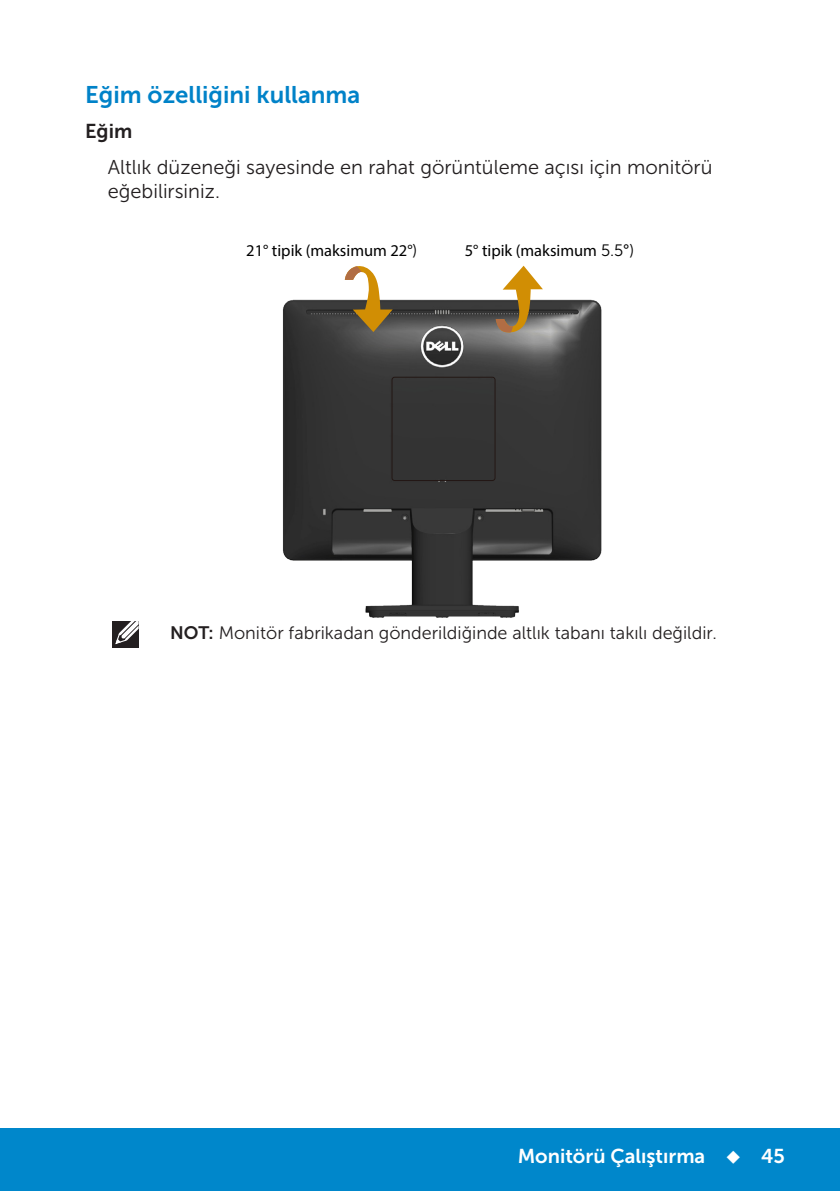
<style>
.page{position:relative;width:840px;height:1191px;background:#fff}
.page>*{position:absolute;margin:0;border:0;box-sizing:border-box;transform-origin:0 0}
.Head2{font:24px "Museo Sans For Dell 700";color:#0082c8}
.Paragraph{font:20px/24px "Museo Sans For Dell 300";color:#231f20}
.t1{font:20px "Museo Sans For Dell 700";color:#fff}
.Callout_Head{font:20px "Museo Sans For Dell 700";color:#231f20}
.Note_indent{font:18px "Museo Sans For Dell 300";color:#231f20}
.t2{font:16.4px "Museo For Dell 700";color:#000}
.s1{font-family:"Museo Sans For Dell 300"}
.s2{font-family:"Museo Sans For Dell 700"}
</style>
<div class="page">
<div style="left:0;top:1128px;width:839px;height:63px;background:#0087cb"></div>
<img style="left:282px;top:299px;width:320px;height:318px">
<svg style="left:495px;top:266px;width:47px;height:67px"></svg>
<svg style="left:344px;top:266px;width:48px;height:66px"></svg>
<div style="left:392px;top:377px;width:103px;height:103px;border:1px solid #231714;border-radius:3px"></div>
<div style="left:112px;top:621px;width:26px;height:27px;background:#231f20"></div>
<svg style="left:115px;top:621px;width:24px;height:24px"></svg>
<p class="Head2" style="left:85px;top:81px;width:276px">Eğim özelliğini kullanma</p>
<p class="Callout_Head" style="left:85px;top:120px;width:49px">Eğim</p>
<p class="Paragraph" style="left:108px;top:155px;width:605px">Altlık düzeneği sayesinde en rahat görüntüleme açısı için monitörü eğebilirsiniz.</p>
<p class="t2" style="left:246px;top:240px;width:172px">21° tipik (maksimum 22°<span class="s1">)</span></p>
<p class="t2" style="left:464px;top:240px;width:171px">5° tipik (maksimum <span class="s1">5.5°)</span></p>
<p class="Note_indent" style="left:170px;top:623px;width:547px"><span class="s2">NOT:</span> Monitör fabrikadan gönderildiğinde altlık tabanı takılı değildir.</p>
<p class="t1" style="left:517px;top:1144px;width:268px">Monitörü Çalıştırma ◆ 45</p>
</div>
